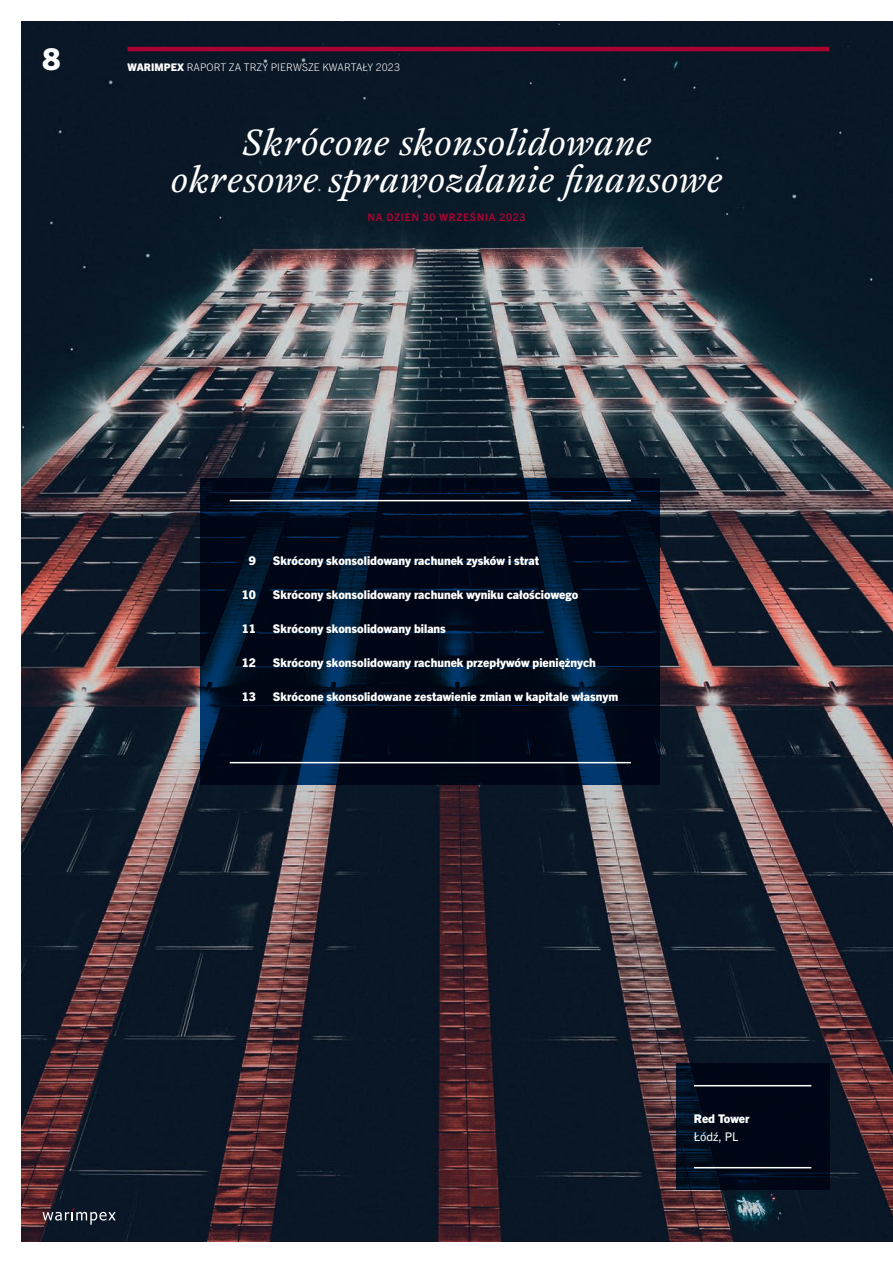
<style>
.page{position:relative;width:893px;height:1263px;background:#fff}
.page>*{position:absolute;margin:0;border:0;box-sizing:border-box;transform-origin:0 0}
.t1{font:italic 300 36px/37.5px "Antwerp";letter-spacing:.02em;color:#fff;text-align:center}
.t2{font:800 30px "Trade Gothic Next LT Pro";color:#fff}
.t3{font:800 12px "Trade Gothic Next LT Pro";color:#fff}
.t4{font:12px "Trade Gothic Next LT Pro";color:#fff}
.t5{font:300 10.5px "Trade Gothic Next LT Pro";letter-spacing:.01em;color:#fff}
.t6{font:700 10.5px "Trade Gothic Next LT Pro";letter-spacing:.06em;color:#a90332}
.s1{font-weight:800}
</style>
<div class="page">
<img style="left:21px;top:21px;width:872px;height:1221px">
<svg style="left:676px;top:1064px;width:153px;height:126px;fill:#000615"></svg>
<hr style="left:694px;top:1085px;width:117px;height:1px;background:#fff">
<hr style="left:694px;top:1167px;width:117px;height:1px;background:#fff">
<svg style="left:43px;top:1208px;width:73px;height:17px"></svg>
<hr style="left:128px;top:47px;width:701px;height:4px;background:#a90332">
<svg style="left:201px;top:479px;width:459px;height:306px;fill:#000715"></svg>
<hr style="left:230px;top:500px;width:401px;height:1px;background:#fff">
<hr style="left:230px;top:762px;width:401px;height:1px;background:#fff">
<h2 class="t2" style="left:43px;top:38px;width:19px">8</h2>
<p class="t5" style="left:128px;top:59px;width:274px"><span class="s1">WARIMPEX</span> RAPORT ZA TRZY PIERWSZE KWARTAŁY 2023</p>
<h1 class="t1" style="left:171px;top:124px;width:552px">Skrócone skonsolidowane okresowe sprawozdanie finansowe</h1>
<p class="t6" style="left:368px;top:209px;width:159px">NA DZIEŃ 30 WRZEŚNIA 2023</p>
<p class="t3" style="left:249px;top:552px;width:9px">9</p>
<p class="t3" style="left:273px;top:552px;width:268px">Skrócony skonsolidowany rachunek zysków i strat</p>
<p class="t3" style="left:242px;top:586px;width:16px">10</p>
<p class="t3" style="left:273px;top:586px;width:307px">Skrócony skonsolidowany rachunek wyniku całościowego</p>
<p class="t3" style="left:242px;top:621px;width:16px">11</p>
<p class="t3" style="left:273px;top:621px;width:174px">Skrócony skonsolidowany bilans</p>
<p class="t3" style="left:242px;top:655px;width:16px">12</p>
<p class="t3" style="left:273px;top:655px;width:324px">Skrócony skonsolidowany rachunek przepływów pieniężnych</p>
<p class="t3" style="left:242px;top:689px;width:16px">13</p>
<p class="t3" style="left:273px;top:689px;width:347px">Skrócone skonsolidowane zestawienie zmian w kapitale własnym</p>
<p class="t3" style="left:694px;top:1110px;width:57px">Red Tower</p>
<p class="t4" style="left:694px;top:1128px;width:46px">Łódź, PL</p>
</div>
